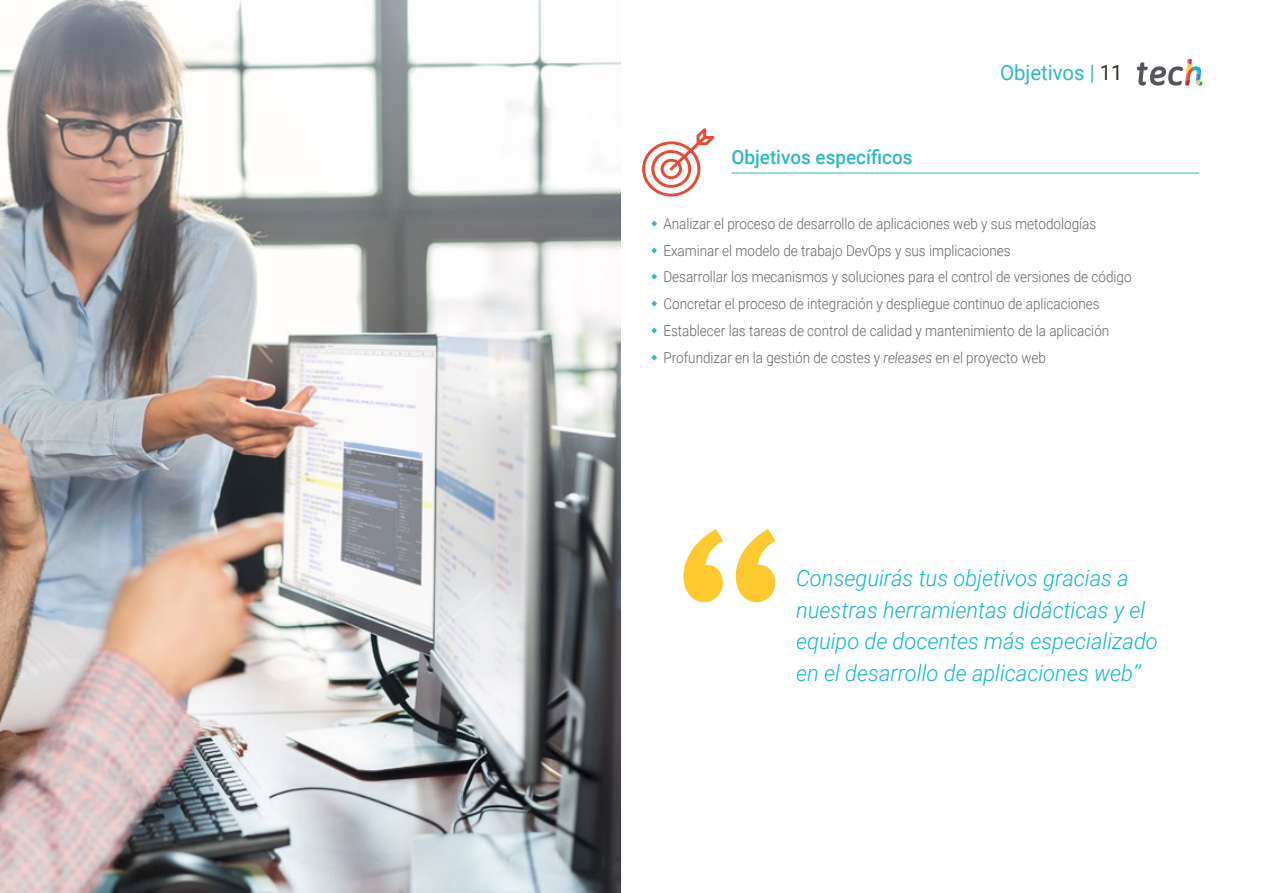
<style>
.page{position:relative;width:1263px;height:893px;background:#fff}
.page>*{position:absolute;margin:0;border:0;box-sizing:border-box;transform-origin:0 0}
.t1{font:italic 300 22.5px/31.5px "Roboto";color:#0fb6cf}
.t2{font:21px "Roboto";color:#2db8c5}
.t3{font:500 19.5px "Roboto";color:#2db8c5}
.t4{font:300 15px/26.7px "Roboto";color:#61646a;scale:.9 1}
.s1{color:#322e1f}
.s2{font-style:italic}
</style>
<div class="page">
<hr style="left:731px;top:173px;width:468px;height:1px;background:#2db8c5">
<svg style="left:642px;top:128px;width:72px;height:69px"></svg>
<img style="left:0;top:0;width:621px;height:893px">
<svg style="left:1137px;top:59px;width:65px;height:27px"></svg>
<svg style="left:683px;top:529px;width:92px;height:73px"></svg>
<h3 class="t3" style="left:731px;top:144px;width:183px">Objetivos específicos</h3>
<h2 class="t2" style="left:1000px;top:57px;width:124px">Objetivos | <span class="s1">11</span></h2>
<p class="t4" style="left:663px;top:210px;width:522px">Analizar el proceso de desarrollo de aplicaciones web y sus metodologías Examinar el modelo de trabajo DevOps y sus implicaciones<br>Desarrollar los mecanismos y soluciones para el control de versiones de código Concretar el proceso de integración y despliegue continuo de aplicaciones Establecer las tareas de control de calidad y mantenimiento de la aplicación Profundizar en la gestión de costes y <span class="s2">releases</span> en el proyecto web</p>
<h1 class="t1" style="left:796px;top:562px;width:363px">Conseguirás tus objetivos gracias a nuestras herramientas didácticas y el equipo de docentes más especializado en el desarrollo de aplicaciones web’’</h1>
</div>
